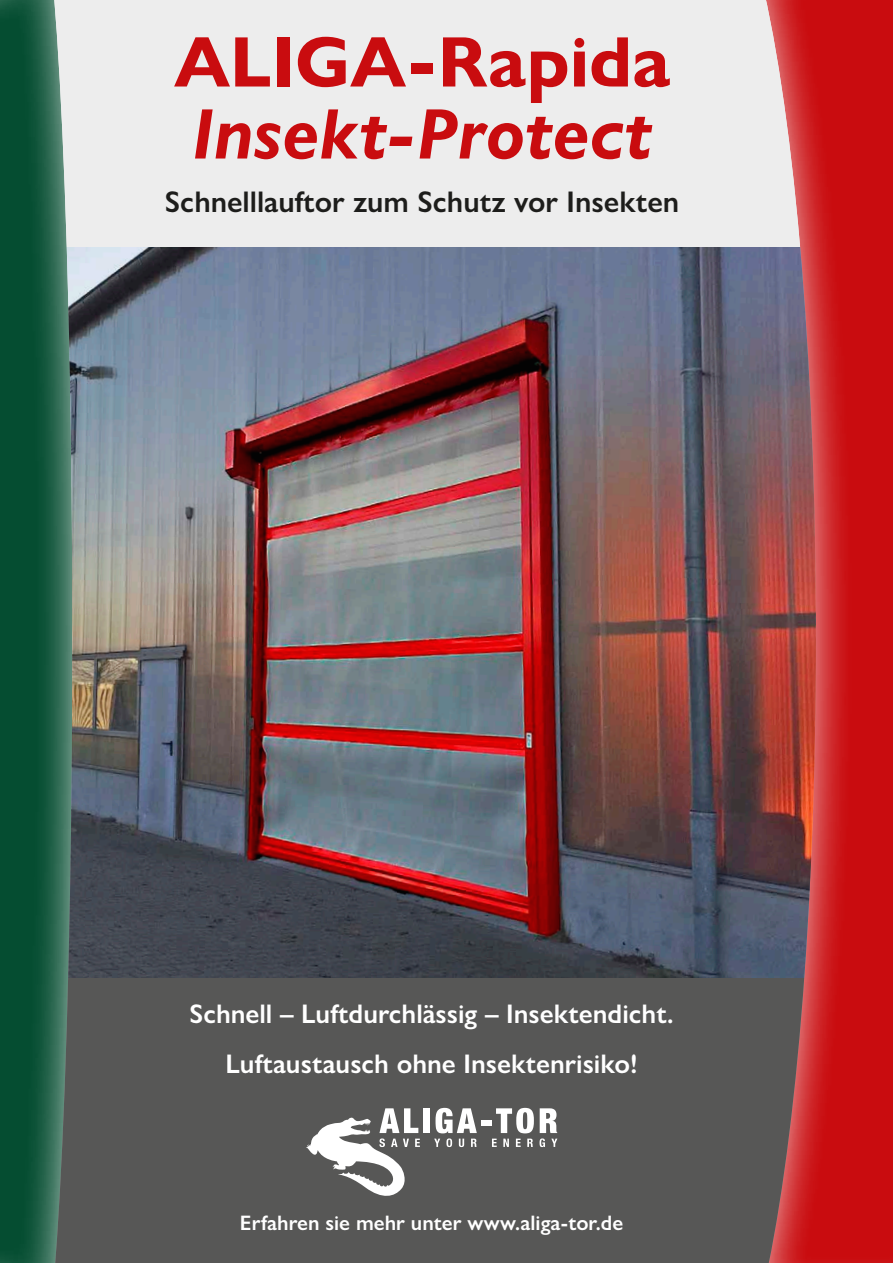
<style>
.page{position:relative;width:893px;height:1263px;background:#fff}
.page>*{position:absolute;margin:0;border:0;box-sizing:border-box;transform-origin:0 0}
.t1{font:italic 700 72px "Gill Sans Nova";color:#c90c0f}
.t2{font:700 72px "Gill Sans Nova";color:#c90c0f}
.t3{font:600 30px "Gill Sans Nova";color:#1d1d1b}
.t4{font:600 27px/49.3px "Gill Sans Nova";color:#fff;text-align:center}
.t5{font:600 21px "Gill Sans Nova";color:#fff}
</style>
<div class="page">
<img style="left:74px;top:247px;width:682px;height:731px">
<div style="left:38px;top:978px;width:787px;height:285px;background:#575756"></div>
<div style="left:32px;top:0;width:769px;height:247px;background:#ededed"></div>
<div style="left:756px;top:0;width:137px;height:1263px;background:#fff;opacity:.75"></div>
<div style="left:0;top:0;width:74px;height:1263px;background:#fff;opacity:.75"></div>
<div style="left:423px;top:1108px;width:7px;height:25px;background:#fff"></div>
<svg style="left:434px;top:1108px;width:43px;height:39px"></svg>
<div style="left:481px;top:1120px;width:11px;height:6px;background:#fff"></div>
<svg style="left:492px;top:1108px;width:42px;height:39px"></svg>
<svg style="left:540px;top:1108px;width:17px;height:39px"></svg>
<svg style="left:306px;top:1108px;width:114px;height:88px"></svg>
<h1 class="t2" style="left:174px;top:17px;width:497px">ALIGA-Rapida</h1>
<h1 class="t1" style="left:192px;top:89px;width:461px">Insekt-Protect</h1>
<p class="t3" style="left:165px;top:183px;width:516px">Schnelllauftor zum Schutz vor Insekten</p>
<p class="t4" style="left:189px;top:989px;width:486px">Schnell – Luftdurchlässig – Insektendicht.<br>Luftaustausch ohne Insektenrisiko!</p>
<p class="t5" style="left:240px;top:1209px;width:385px">Erfahren sie mehr unter www.aliga-tor.de</p>
</div>
